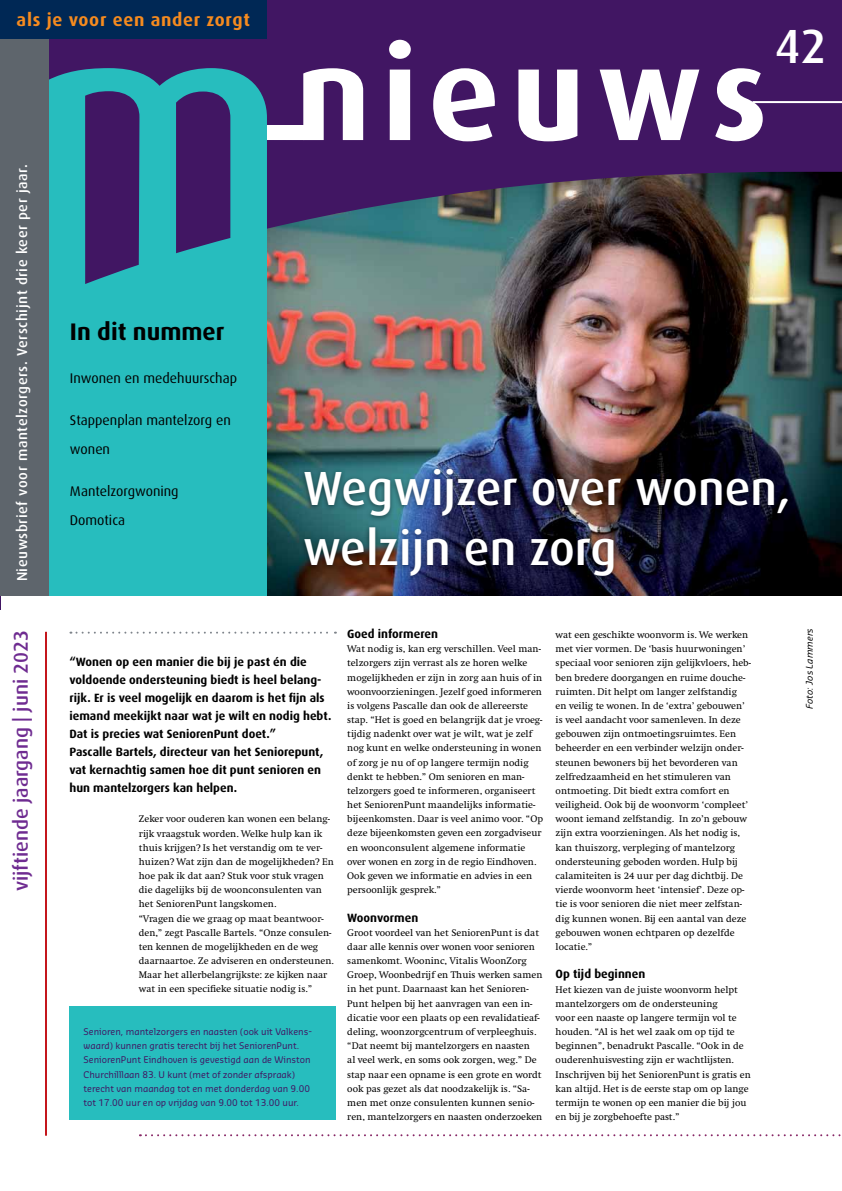
<style>
.page{position:relative;width:842px;height:1191px;background:#fff}
.page>*{position:absolute;margin:0;border:0;box-sizing:border-box;transform-origin:0 0}
.t1{font:500 48px/60px "Dax";color:#fff}
.t2{font:700 24px "Dax";color:#000}
.t3{font:500 20px "Dax";color:#6f2c91}
.t4{font:700 18px "Dax";letter-spacing:.04em;color:#f68b1f}
.t5{font:500 14.4px "Dax";letter-spacing:.04em;color:#fff}
.t6{font:14px/28.3px "Dax";color:#000}
.t7{font:700 12px/18px "Dax";color:#000}
.t8{font:10px/14.2px "Swift";color:#000}
.t9{font:9px/14.2px "Sansa";color:#411663}
.t10{font:italic 9px "Sansa";color:#000}
</style>
<div class="page">
<hr style="left:0;top:0;width:1px;height:609px;background:#411663">
<img style="left:267px;top:320px;width:575px;height:275px">
<div style="left:0;top:0;width:267px;height:595px;background:#27bdbe"></div>
<img style="left:49px;top:0;width:793px;height:320px">
<svg style="left:176px;top:91px;width:54px;height:162px;background:#3f2269"></svg>
<svg style="left:85px;top:91px;width:54px;height:193px;background:#3f2269"></svg>
<div style="left:267px;top:125px;width:37px;height:15px;background:#fff"></div>
<svg style="left:303px;top:68px;width:60px;height:72px"></svg>
<svg style="left:389px;top:40px;width:22px;height:100px"></svg>
<svg style="left:433px;top:68px;width:63px;height:73px"></svg>
<svg style="left:518px;top:70px;width:59px;height:71px"></svg>
<svg style="left:600px;top:70px;width:99px;height:70px"></svg>
<svg style="left:715px;top:68px;width:48px;height:73px"></svg>
<div style="left:300px;top:465px;width:493px;height:117px;background:#000;opacity:.5"></div>
<hr style="left:45px;top:632px;width:2px;height:503px;background:#c4161c">
<div style="left:0;top:0;width:49px;height:595px;background:#5e656c"></div>
<hr style="left:753px;top:101px;width:89px;height:2px;background:#fff">
<svg style="left:70px;top:631px;width:266px;height:2px"></svg>
<div style="left:0;top:0;width:266px;height:38px;background:#002855"></div>
<svg style="left:140px;top:1134px;width:701px;height:2px"></svg>
<div style="left:69px;top:1006px;width:267px;height:114px;background:#27bdbe"></div>
<h3 class="t4" style="left:17px;top:10px;width:235px">als je voor een ander zorgt</h3>
<h3 class="t5" style="left:14px;top:581px;width:418px;rotate:-90deg">Nieuwsbrief voor mantelzorgers. Verschijnt drie keer per jaar.</h3>
<h2 class="t2" style="left:70px;top:318px;width:156px">In dit nummer</h2>
<h3 class="t6" style="left:70px;top:364px;width:169px">Inwonen en medehuurschap</h3>
<h3 class="t6" style="left:70px;top:406px;width:162px">Stappenplan mantelzorg en wonen</h3>
<h3 class="t6" style="left:70px;top:477px;width:110px">Mantelzorgwoning<br>Domotica</h3>
<h1 class="t1" style="left:774px;top:16px;width:54px">42</h1>
<h1 class="t1" style="left:303px;top:459px;width:489px">Wegwijzer over wonen, welzijn en zorg</h1>
<h3 class="t3" style="left:10px;top:891px;width:263px;rotate:-90deg">vijftiende jaargang | juni 2023</h3>
<p class="t7" style="left:69px;top:653px;width:263px">“Wonen op een manier die bij je past én die voldoende ondersteuning biedt is heel belang&shy;rijk. Er is veel mogelijk en daarom is het fijn als iemand meekijkt naar wat je wilt en nodig hebt.<br>Dat is precies wat SeniorenPunt doet.”<br>Pascalle Bartels, directeur van het Seniorepunt, vat kernachtig samen hoe dit punt senioren en hun mantelzorgers kan helpen.</p>
<p class="t8" style="left:139px;top:812px;width:196px">Zeker voor ouderen kan wonen een belang&shy;rijk vraagstuk worden. Welke hulp kan ik thuis krijgen? Is het verstandig om te ver&shy;huizen? Wat zijn dan de mogelijkheden? En hoe pak ik dat aan? Stuk voor stuk vragen die dagelijks bij de woonconsulenten van het SeniorenPunt langskomen.<br>“Vragen die we graag op maat beantwoor&shy;den,” zegt Pascalle Bartels. “Onze consulen&shy;ten kennen de mogelijkheden en de weg daarnaartoe. Ze adviseren en ondersteunen.<br>Maar het allerbelangrijkste: ze kijken naar wat in een specifieke situatie nodig is.”</p>
<p class="t9" style="left:84px;top:1024px;width:230px">Senioren, mantelzorgers en naasten (ook uit Valkens&shy;waard) kunnen gratis terecht bij het SeniorenPunt.<br>SeniorenPunt Eindhoven is gevestigd aan de Winston Churchilllaan 83. U kunt (met of zonder afspraak) terecht van maandag tot en met donderdag van 9.00 tot 17.00 uur en op vrijdag van 9.00 tot 13.00 uur.</p>
<p class="t7" style="left:347px;top:625px;width:92px">Goed informeren</p>
<p class="t8" style="left:347px;top:642px;width:197px">Wat nodig is, kan erg verschillen. Veel man&shy;telzorgers zijn verrast als ze horen welke mogelijkheden er zijn in zorg aan huis of in woonvoorzieningen. Jezelf goed informeren is volgens Pascalle dan ook de allereerste stap. “Het is goed en belangrijk dat je vroeg&shy;tijdig nadenkt over wat je wilt, wat je zelf nog kunt en welke ondersteuning in wonen of zorg je nu of op langere termijn nodig denkt te hebben.” Om senioren en man&shy;telzorgers goed te informeren, organiseert het SeniorenPunt maandelijks informatie&shy;bijeenkomsten. Daar is veel animo voor. “Op deze bijeenkomsten geven een zorgadviseur en woonconsulent algemene informatie over wonen en zorg in de regio Eindhoven.<br>Ook geven we informatie en advies in een persoonlijk gesprek.”</p>
<p class="t7" style="left:347px;top:908px;width:72px">Woonvormen</p>
<p class="t8" style="left:347px;top:925px;width:197px">Groot voordeel van het SeniorenPunt is dat daar alle kennis over wonen voor senioren samenkomt. Wooninc, Vitalis WoonZorg Groep, Woonbedrijf en Thuis werken samen in het punt. Daarnaast kan het Senioren-Punt helpen bij het aanvragen van een in&shy;dicatie voor een plaats op een revalidatieaf&shy;deling, woonzorgcentrum of verpleeghuis. “Dat neemt bij mantelzorgers en naasten<br>al veel werk, en soms ook zorgen, weg.” De stap naar een opname is een grote en wordt ook pas gezet als dat noodzakelijk is. “Sa&shy;men met onze consulenten kunnen senio&shy;ren, mantelzorgers en naasten onderzoeken</p>
<p class="t8" style="left:556px;top:628px;width:197px">wat een geschikte woonvorm is. We werken met vier vormen. De ‘basis huurwoningen’ speciaal voor senioren zijn gelijkvloers, heb&shy;ben bredere doorgangen en ruime douche&shy;ruimten. Dit helpt om langer zelfstandig<br>en veilig te wonen. In de ‘extra’ gebouwen’ is veel aandacht voor samenleven. In deze gebouwen zijn ontmoetingsruimtes. Een beheerder en een verbinder welzijn onder&shy;steunen bewoners bij het bevorderen van zelfredzaamheid en het stimuleren van ontmoeting. Dit biedt extra comfort en veiligheid. Ook bij de woonvorm ‘compleet’ woont iemand zelfstandig. In zo’n gebouw zijn extra voorzieningen. Als het nodig is, kan thuiszorg, verpleging of mantelzorg ondersteuning geboden worden. Hulp bij calamiteiten is 24 uur per dag dichtbij. De vierde woonvorm heet ‘intensief’. Deze op&shy;tie is voor senioren die niet meer zelfstan&shy;dig kunnen wonen. Bij een aantal van deze gebouwen wonen echtparen op dezelfde locatie.”</p>
<p class="t7" style="left:556px;top:965px;width:91px">Op tijd beginnen</p>
<p class="t8" style="left:556px;top:982px;width:197px">Het kiezen van de juiste woonvorm helpt mantelzorgers om de ondersteuning<br>voor een naaste op langere termijn vol te houden. “Al is het wel zaak om op tijd te beginnen”, benadrukt Pascalle. “Ook in de ouderenhuisvesting zijn er wachtlijsten.<br>Inschrijven bij het SeniorenPunt is gratis en kan altijd. Het is de eerste stap om op lange termijn te wonen op een manier die bij jou en bij je zorgbehoefte past.”</p>
<p class="t10" style="left:803px;top:709px;width:82px;rotate:-90deg">Foto: Jos Lammers</p>
</div>
